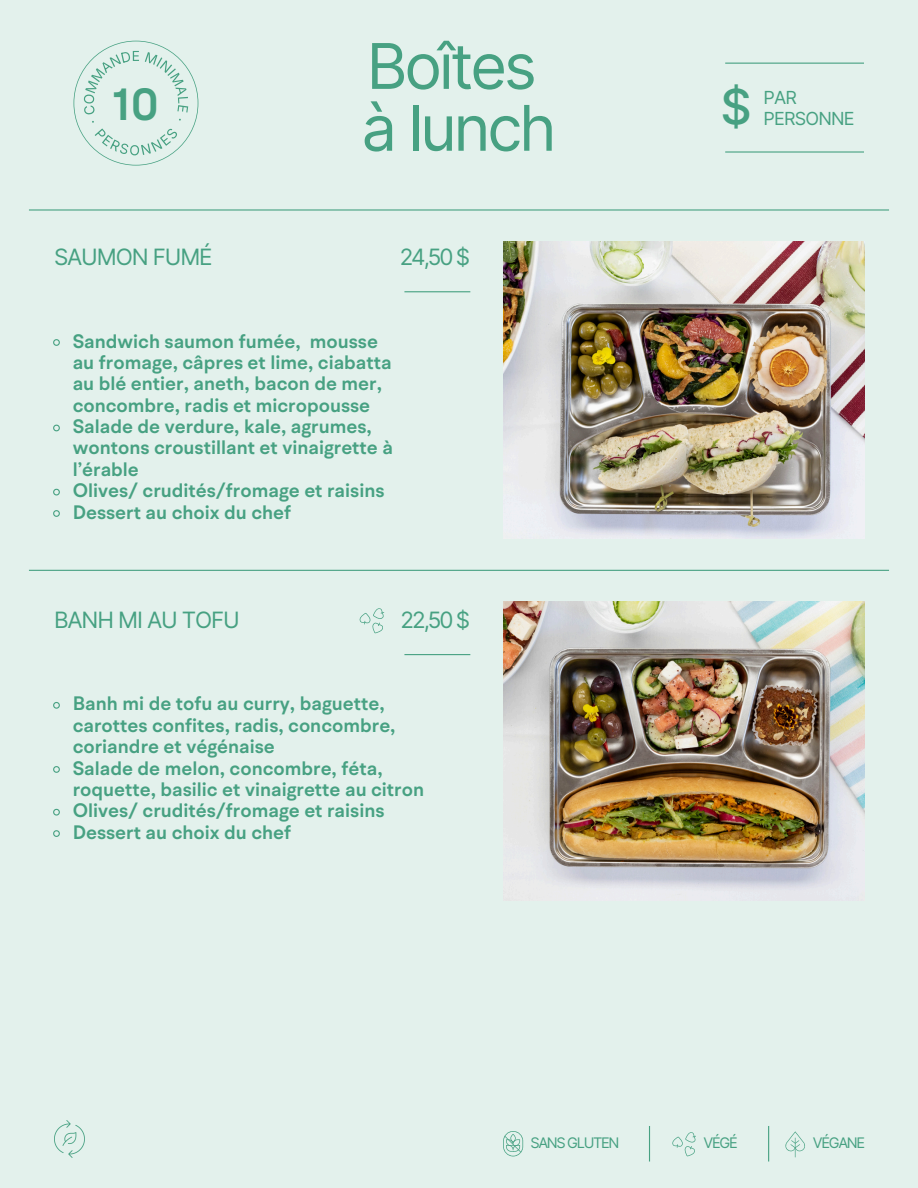
<style>
.page{position:relative;width:918px;height:1188px;background:#e3f1ec}
.page>*{position:absolute;margin:0;border:0;box-sizing:border-box;transform-origin:0 0}
.t1{font:63px/61.8px "Inter";letter-spacing:-.05em;color:#47a182}
.t2{font:500 48.75px "Inter";color:#47a182}
.t3{font:600 45px "BR Hendrix";color:#47a182}
.t4{font:22.5px "Inter";letter-spacing:-.05em;color:#47a182}
.t5{font:600 19.5px/21.3px "BR Hendrix";color:#47a182}
.t6{font:18px/20.2px "Inter";letter-spacing:-.045em;color:#47a182}
.t7{font:14.55px "Inter";letter-spacing:-.09em;color:#47a182}
</style>
<div class="page">
<hr style="left:29px;top:209px;width:860px;height:2px;background:#47a182">
<hr style="left:725px;top:63px;width:139px;height:1px;background:#47a182">
<hr style="left:725px;top:151px;width:139px;height:2px;background:#47a182">
<hr style="left:649px;top:1126px;width:1px;height:36px;background:#47a182">
<hr style="left:768px;top:1126px;width:1px;height:36px;background:#47a182">
<svg style="left:672px;top:1132px;width:24px;height:24px"></svg>
<svg style="left:785px;top:1132px;width:20px;height:25px"></svg>
<svg style="left:503px;top:1131px;width:20px;height:25px"></svg>
<hr style="left:404px;top:291px;width:66px;height:1px;background:#47a182">
<img style="left:503px;top:241px;width:361px;height:297px">
<svg style="left:74px;top:41px;width:124px;height:125px"></svg>
<hr style="left:29px;top:570px;width:860px;height:1px;background:#47a182">
<hr style="left:404px;top:654px;width:66px;height:1px;background:#47a182">
<img style="left:503px;top:601px;width:361px;height:299px">
<svg style="left:360px;top:608px;width:24px;height:25px"></svg>
<img style="left:54px;top:1120px;width:30px;height:37px">
<svg style="left:53px;top:339px;width:7px;height:7px"></svg>
<svg style="left:53px;top:424px;width:7px;height:8px"></svg>
<svg style="left:53px;top:488px;width:7px;height:8px"></svg>
<svg style="left:53px;top:510px;width:7px;height:7px"></svg>
<svg style="left:53px;top:702px;width:7px;height:7px"></svg>
<svg style="left:53px;top:766px;width:7px;height:7px"></svg>
<svg style="left:53px;top:808px;width:7px;height:8px"></svg>
<svg style="left:53px;top:830px;width:7px;height:7px"></svg>
<p class="t3" style="left:111px;top:75px;width:50px">10</p>
<p class="t4" style="left:54px;top:244px;width:160px">SAUMON FUMÉ</p>
<p class="t1" style="left:361px;top:35px;width:197px">Boîtes à lunch</p>
<p class="t4" style="left:400px;top:244px;width:72px">24,50 $</p>
<h2 class="t5" style="left:73px;top:331px;width:321px">Sandwich saumon fumée, mousse au fromage, câpres et lime, ciabatta au blé entier, aneth, bacon de mer, concombre, radis et micropousse</h2>
<p class="t5" style="left:73px;top:416px;width:322px">Salade de verdure, kale, agrumes, wontons croustillant et vinaigrette à l’érable</p>
<h2 class="t5" style="left:73px;top:480px;width:313px">Olives/ crudités/fromage et raisins</h2>
<p class="t5" style="left:73px;top:502px;width:220px">Dessert au choix du chef</p>
<p class="t4" style="left:54px;top:606px;width:187px">BANH MI AU TOFU</p>
<h1 class="t4" style="left:401px;top:606px;width:71px">22,50 $</h1>
<p class="t5" style="left:73px;top:693px;width:324px">Banh mi de tofu au curry, baguette, carottes confites, radis, concombre, coriandre et végénaise</p>
<p class="t5" style="left:73px;top:758px;width:353px">Salade de melon, concombre, féta, roquette, basilic et vinaigrette au citron</p>
<p class="t5" style="left:73px;top:800px;width:313px">Olives/ crudités/fromage et raisins</p>
<p class="t5" style="left:73px;top:822px;width:220px">Dessert au choix du chef</p>
<p class="t2" style="left:720px;top:77px;width:33px">$</p>
<p class="t6" style="left:764px;top:88px;width:93px">PAR<br>PERSONNE</p>
<h2 class="t7" style="left:530px;top:1134px;width:91px">SANS GLUTEN</h2>
<h2 class="t7" style="left:704px;top:1134px;width:36px">VÉGÉ</h2>
<p class="t7" style="left:813px;top:1134px;width:54px">VÉGANE</p>
</div>
